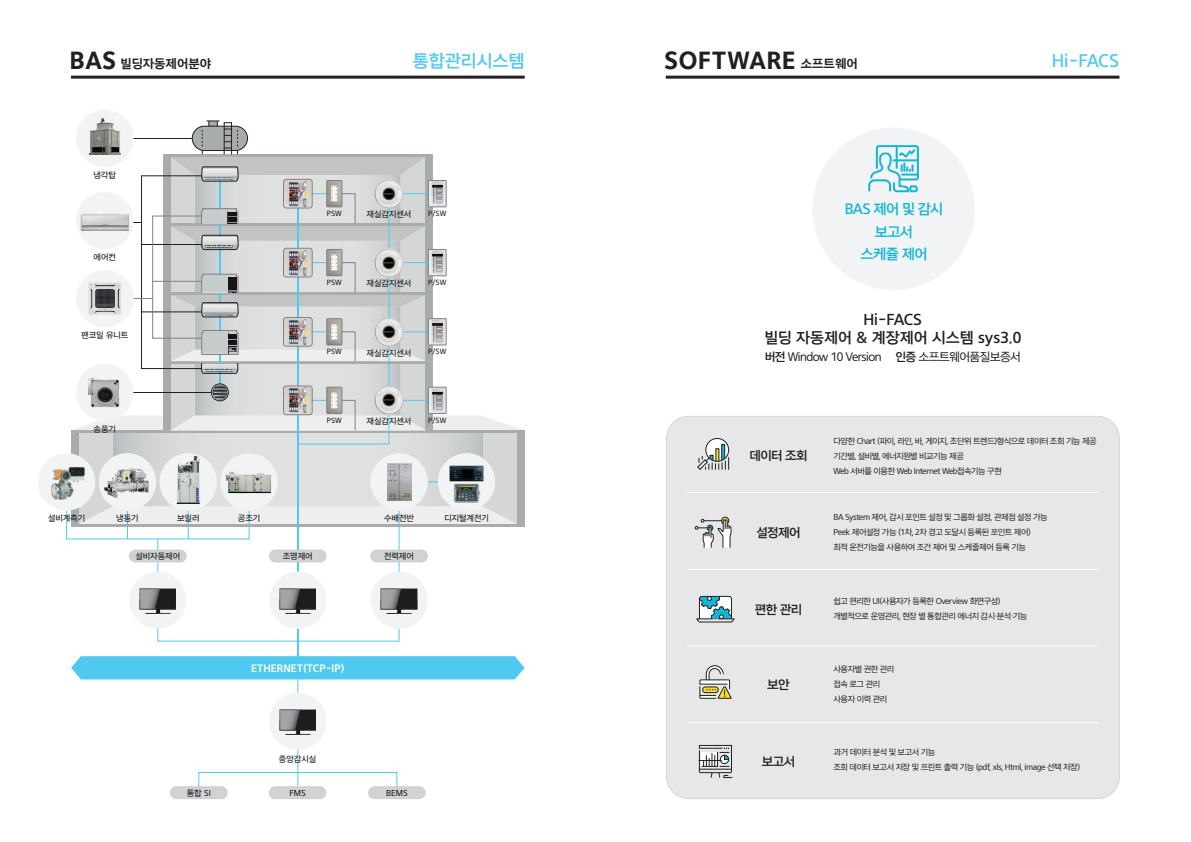
<style>
.page{position:relative;width:1191px;height:842px;background:#fff}
.page>*{position:absolute;margin:0;border:0;box-sizing:border-box;transform-origin:0 0}
.t1{font:700 26px "Foundry Sterling";color:#231f20}
.t2{font:17px "Wefont Gothic 160 OTF KS Cpc EUC H";color:#50c9f1}
.t3{font:14.8px/18.1px "Wefont Gothic 160 OTF KS Cpc EUC H";color:#231f20;text-align:center}
.t4{font:14px/22.8px "Wefont Gothic 160 OTF KS Cpc EUC H";letter-spacing:-.05em;color:#14b6d8;text-align:center}
.t5{font:12.2px "Wefont Gothic 160 OTF KS Cpc EUC H";letter-spacing:-.05em;color:#231f20}
.t6{font:12px "Wefont Gothic 170 OTF KS Cpc EUC H";color:#231f20}
.t7{font:11.5px "Wefont Gothic 140 OTF KS Cpc EUC H";letter-spacing:-.05em;color:#231f20}
.t8{font:10px "Wefont Gothic 170 OTF KS Cpc EUC H";color:#fff}
.t9{font:8px/15px "Wefont Gothic 140 OTF KS Cpc EUC H";letter-spacing:-.05em;color:#231f20}
.t10{font:8px "Wefont Gothic 150 OTF KS Cpc EUC H";color:#231f20}
.t11{font:7px "Wefont Gothic 150 OTF KS Cpc EUC H";color:#231f20}
.s1{font-family:"Foundry Sterling";font-weight:700;font-size:26px}
.s2{font-family:"Wefont Gothic 170 OTF KS Cpc EUC H";font-weight:400;font-size:12px}
.s3{font-family:"Wefont Gothic 160 OTF KS Cpc EUC H"}
</style>
<div class="page">
<div style="left:517px;top:430px;width:8px;height:97px;background:#a8acac"></div>
<svg style="left:170px;top:786px;width:57px;height:13px"></svg>
<svg style="left:269px;top:787px;width:57px;height:12px"></svg>
<svg style="left:368px;top:786px;width:57px;height:13px"></svg>
<div style="left:269px;top:693px;width:57px;height:57px;background:#f2f3f4;border-radius:50%"></div>
<svg style="left:71px;top:656px;width:453px;height:37px"></svg>
<div style="left:198px;top:772px;width:199px;height:15px;border:1px solid #50c9f1"></div>
<img style="left:279px;top:710px;width:37px;height:24px">
<hr style="left:297px;top:750px;width:1px;height:36px;background:#50c9f1">
<hr style="left:71px;top:76px;width:454px;height:3px;background:#231f20">
<hr style="left:666px;top:76px;width:453px;height:3px;background:#231f20">
<div style="left:666px;top:416px;width:453px;height:383px;background:#e6e7e9"></div>
<hr style="left:687px;top:645px;width:411px;height:1px;background:#fff">
<hr style="left:687px;top:569px;width:411px;height:1px;background:#fff">
<hr style="left:687px;top:492px;width:411px;height:1px;background:#fff">
<hr style="left:687px;top:722px;width:411px;height:1px;background:#fff">
<div style="left:76px;top:110px;width:57px;height:57px;background:#f2f3f4;border-radius:50%"></div>
<div style="left:157px;top:626px;width:242px;height:16px;border:1px solid #50c9f1"></div>
<hr style="left:398px;top:510px;width:1px;height:64px;background:#50c9f1">
<div style="left:370px;top:572px;width:58px;height:57px;background:#f2f3f4;border-radius:50%"></div>
<img style="left:380px;top:589px;width:37px;height:24px">
<svg style="left:370px;top:550px;width:58px;height:12px"></svg>
<hr style="left:297px;top:195px;width:1px;height:461px;background:#50c9f1">
<svg style="left:269px;top:550px;width:57px;height:12px"></svg>
<div style="left:269px;top:572px;width:58px;height:57px;background:#f2f3f4;border-radius:50%"></div>
<img style="left:279px;top:589px;width:37px;height:24px">
<div style="left:129px;top:572px;width:57px;height:57px;background:#f2f3f4;border-radius:50%"></div>
<img style="left:139px;top:589px;width:37px;height:24px">
<svg style="left:71px;top:121px;width:452px;height:418px"></svg>
<hr style="left:157px;top:539px;width:1px;height:33px;background:#50c9f1">
<svg style="left:129px;top:550px;width:57px;height:12px"></svg>
<div style="left:38px;top:453px;width:57px;height:57px;background:#f2f3f4;border-radius:50%"></div>
<img style="left:51px;top:467px;width:33px;height:32px">
<svg style="left:699px;top:665px;width:32px;height:34px"></svg>
<div style="left:702px;top:687px;width:16px;height:6px;border:1px solid #231f20;border-radius:3px"></div>
<svg style="left:697px;top:437px;width:33px;height:33px"></svg>
<svg style="left:695px;top:517px;width:36px;height:31px"></svg>
<svg style="left:696px;top:596px;width:38px;height:26px"></svg>
<svg style="left:698px;top:745px;width:34px;height:33px"></svg>
<div style="left:812px;top:127px;width:162px;height:163px;background:#f2f3f4;border-radius:50%"></div>
<svg style="left:868px;top:145px;width:51px;height:48px"></svg>
<h3 class="t6" style="left:70px;top:56px;width:143px"><span class="s1">BAS</span> 빌딩자동제어분야</h3>
<h2 class="t2" style="left:413px;top:50px;width:113px">통합관리시스템</h2>
<p class="t10" style="left:93px;top:170px;width:24px">냉각탑</p>
<p class="t10" style="left:94px;top:252px;width:24px">에어컨</p>
<p class="t10" style="left:81px;top:330px;width:49px">팬코일 유니트</p>
<p class="t10" style="left:94px;top:424px;width:24px">송풍기</p>
<p class="t11" style="left:327px;top:209px;width:17px">PSW</p>
<p class="t10" style="left:366px;top:210px;width:46px">재실감지센서</p>
<p class="t11" style="left:428px;top:209px;width:20px">P/SW</p>
<p class="t11" style="left:327px;top:278px;width:17px">PSW</p>
<p class="t10" style="left:366px;top:278px;width:46px">재실감지센서</p>
<p class="t11" style="left:428px;top:278px;width:20px">P/SW</p>
<p class="t11" style="left:327px;top:348px;width:17px">PSW</p>
<p class="t10" style="left:366px;top:348px;width:46px">재실감지센서</p>
<p class="t11" style="left:428px;top:348px;width:20px">P/SW</p>
<p class="t11" style="left:327px;top:416px;width:17px">PSW</p>
<p class="t10" style="left:366px;top:416px;width:46px">재실감지센서</p>
<p class="t11" style="left:428px;top:416px;width:20px">P/SW</p>
<p class="t10" style="left:48px;top:513px;width:39px">설비계측기</p>
<p class="t10" style="left:177px;top:513px;width:24px">보일러</p>
<p class="t10" style="left:444px;top:513px;width:46px">디지털계전기</p>
<p class="t10" style="left:116px;top:513px;width:24px">냉동기</p>
<p class="t10" style="left:238px;top:513px;width:24px">공조기</p>
<p class="t10" style="left:384px;top:513px;width:32px">수배전반</p>
<p class="t10" style="left:135px;top:551px;width:46px">설비자동제어</p>
<p class="t10" style="left:283px;top:551px;width:31px">조명제어</p>
<p class="t10" style="left:384px;top:551px;width:31px">전력제어</p>
<p class="t8" style="left:251px;top:662px;width:95px">ETHERNET(TCP-IP)</p>
<p class="t10" style="left:279px;top:754px;width:39px">중앙감시실</p>
<p class="t10" style="left:187px;top:788px;width:26px">통합 SI</p>
<p class="t10" style="left:289px;top:788px;width:18px">FMS</p>
<p class="t10" style="left:386px;top:788px;width:23px">BEMS</p>
<h1 class="t1" style="left:664px;top:45px;width:195px">SOFTWARE <span class="s2">소프트웨어</span></h1>
<h2 class="t2" style="left:1051px;top:50px;width:69px">Hi-FACS</h2>
<h3 class="t4" style="left:844px;top:197px;width:100px">BAS 제어 및 감시 보고서<br>스케쥴 제어</h3>
<h3 class="t3" style="left:764px;top:310px;width:258px">Hi-FACS<br>빌딩 자동제어 &amp; 계장제어 시스템 sys3.0</h3>
<h3 class="t7" style="left:764px;top:350px;width:257px"><span class="s3">버전</span> Window 10 Version <span class="s3">인증</span> 소프트웨어품질보증서</h3>
<h3 class="t5" style="left:749px;top:448px;width:59px">데이터 조회</h3>
<h3 class="t5" style="left:756px;top:525px;width:45px">설정제어</h3>
<p class="t9" style="left:833px;top:433px;width:265px">다양한 Chart (파이, 라인, 바, 게이지, 초단위 트렌드)형식으로 데이터 조회 기능 제공 기간별, 설비별, 에너지원별 비교기능 제공<br>Web 서버를 이용한 Web Internet Web접속기능 구현</p>
<p class="t9" style="left:833px;top:509px;width:216px">BA System 제어, 감시 포인트 설정 및 그룹화 설정, 관제점 설정 가능<br>Peek 제어설정 가능 (1차, 2차 경고 도달시 등록된 포인트 제어)<br>최적 운전기능을 사용하여 조건 제어 및 스케줄제어 등록 기능</p>
<h3 class="t5" style="left:755px;top:602px;width:49px">편한 관리</h3>
<p class="t9" style="left:833px;top:594px;width:195px">쉽고 편리한 UI(사용자가 등록한 Overview 화면구성) 개별적으로 운영관리, 현장 별 통합관리 에너지 감시·분석·기능</p>
<h3 class="t5" style="left:767px;top:676px;width:24px">보안</h3>
<p class="t9" style="left:833px;top:662px;width:62px">사용자별 권한 관리 접속 로그 관리 사용자 이력 관리</p>
<h3 class="t5" style="left:762px;top:754px;width:35px">보고서</h3>
<p class="t9" style="left:833px;top:744px;width:248px">과거 데이터 분석 및 보고서 기능<br>조회 데이터 보고서 저장 및 프린트 출력 기능 (pdf, xls, Html, image 선택 저장)</p>
</div>
